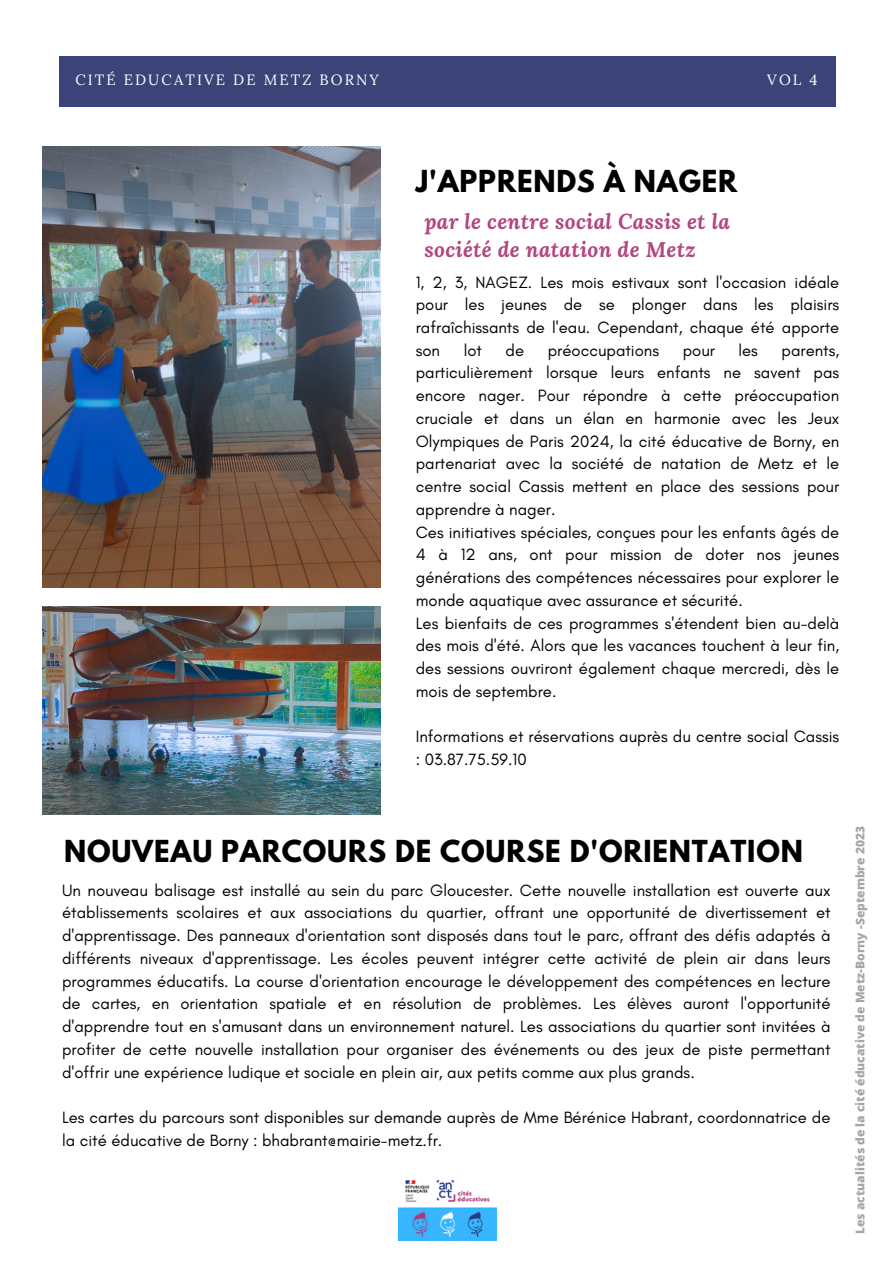
<style>
.page{position:relative;width:893px;height:1264px;background:#fff}
.page>*{position:absolute;margin:0;border:0;box-sizing:border-box;transform-origin:0 0}
.t1{font:700 26.85px "League Spartan";letter-spacing:.03em;color:#000}
.t2{font:italic 700 21.15px/28px "Lora";letter-spacing:.015em;color:#b3457f}
.t3{font:16.65px/22.6px "Glacial Indifference";color:#000;text-align:justify}
.t4{font:14.85px "Lora";letter-spacing:.14em;color:#fff}
.t5{font:800 12px "Open Sans";color:#a6a6a6}
</style>
<div class="page">
<div style="left:59px;top:56px;width:776px;height:51px;background:#3b4378"></div>
<img style="left:398px;top:1180px;width:98px;height:60px">
<img style="left:43px;top:146px;width:337px;height:441px">
<img style="left:43px;top:607px;width:337px;height:207px">
<p class="t4" style="left:75px;top:70px;width:305px">CITÉ EDUCATIVE DE METZ BORNY</p>
<p class="t4" style="left:767px;top:70px;width:52px">VOL 4</p>
<p class="t1" style="left:416px;top:168px;width:323px">J'APPRENDS À NAGER</p>
<p class="t2" style="left:424px;top:207px;width:307px">par le centre social Cassis et la société de natation de Metz</p>
<p class="t3" style="left:416px;top:270px;width:425px">1, 2, 3, NAGEZ. Les mois estivaux sont l'occasion idéale pour les jeunes de se plonger dans les plaisirs rafraîchissants de l'eau. Cependant, chaque été apporte son</p>
<p class="t3" style="left:463px;top:338px;width:20px">lot</p>
<p class="t3" style="left:505px;top:338px;width:20px">de</p>
<p class="t3" style="left:547px;top:338px;width:113px">préoccupations</p>
<p class="t3" style="left:682px;top:338px;width:34px">pour</p>
<p class="t3" style="left:738px;top:338px;width:21px">les</p>
<p class="t3" style="left:416px;top:338px;width:425px;text-indent:366px">parents, particulièrement lorsque leurs enfants ne savent pas encore nager. Pour répondre à cette préoccupation cruciale et dans un élan en harmonie avec les Jeux Olympiques de Paris 2024, la cité éducative de Borny, en partenariat avec la société de natation de Metz et le centre social Cassis mettent en place des sessions pour apprendre à nager.</p>
<p class="t3" style="left:416px;top:520px;width:425px">Ces initiatives spéciales, conçues pour les enfants âgés de 4 à 12 ans, ont pour mission de doter nos jeunes générations des compétences nécessaires pour explorer le monde aquatique avec assurance et sécurité.</p>
<p class="t3" style="left:416px;top:611px;width:425px">Les bienfaits de ces programmes s'étendent bien au-delà des mois d'été. Alors que les vacances touchent à leur fin, des sessions ouvriront également chaque mercredi, dès le mois de septembre.</p>
<p class="t3" style="left:416px;top:725px;width:425px">Informations et réservations auprès du centre social Cassis : 03.87.75.59.10</p>
<p class="t1" style="left:64px;top:837px;width:740px">NOUVEAU PARCOURS DE COURSE D'ORIENTATION</p>
<p class="t3" style="left:62px;top:878px;width:769px">Un nouveau balisage est installé au sein du parc Gloucester. Cette nouvelle installation est ouverte aux établissements scolaires et aux associations du quartier, offrant une opportunité de divertissement et d'apprentissage. Des panneaux d'orientation sont disposés dans tout le parc, offrant des défis adaptés à différents niveaux d'apprentissage. Les écoles peuvent intégrer cette activité de plein air dans leurs programmes éducatifs. La course d'orientation encourage le développement des compétences en lecture de cartes, en orientation spatiale et en résolution de problèmes. Les élèves auront l'opportunité d'apprendre tout en s'amusant dans un environnement naturel. Les associations du quartier sont invitées à profiter de cette nouvelle installation pour organiser des événements ou des jeux de piste permettant d'offrir une expérience ludique et sociale en plein air, aux petits comme aux plus grands.</p>
<p class="t3" style="left:62px;top:1105px;width:769px">Les cartes du parcours sont disponibles sur demande auprès de Mme Bérénice Habrant, coordonnatrice de la cité éducative de Borny : bhabrant@mairie-metz.fr.</p>
<p class="t5" style="left:851px;top:1233px;width:409px;rotate:-90deg">Les actualités de la cité éducative de Metz-Borny -Septembre 2023</p>
</div>
